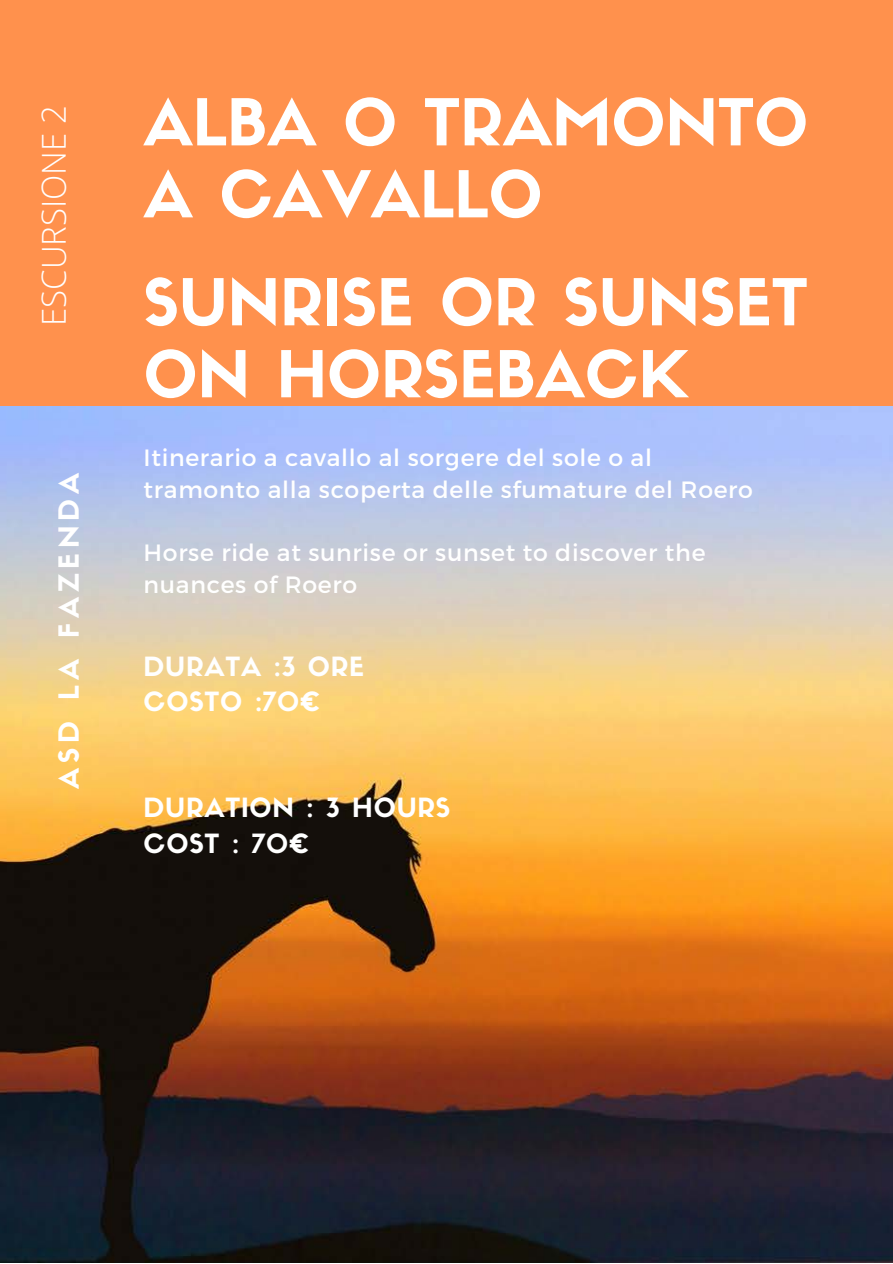
<style>
.page{position:relative;width:893px;height:1264px;background:#fff}
.page>*{position:absolute;margin:0;border:0;box-sizing:border-box;transform-origin:0 0}
.t1{font:63.45px/72px "Sifonn Basic";color:#fff}
.t2{font:300 33px "Open Sans";color:#fff}
.t3{font:27.3px "Sifonn Basic";letter-spacing:.18em;color:#fff}
.t4{font:25.95px/35.2px "Sifonn Basic";letter-spacing:.03em;color:#fff}
.t5{font:23.55px/31.7px "Montserrat";letter-spacing:.03em;color:#fff}
</style>
<div class="page">
<div style="left:0;top:0;width:892px;height:1262px;background:#ff914d"></div>
<img style="left:0;top:406px;width:892px;height:856px">
<h2 class="t2" style="left:30px;top:326px;width:222px;rotate:-90deg">ESCURSIONE 2</h2>
<p class="t3" style="left:58px;top:789px;width:318px;rotate:-90deg">ASD LA FAZENDA</p>
<h1 class="t1" style="left:144px;top:93px;width:666px">ALBA O TRAMONTO<br>A CAVALLO</h1>
<h1 class="t1" style="left:144px;top:273px;width:665px">SUNRISE OR SUNSET<br>ON HORSEBACK</h1>
<p class="t5" style="left:144px;top:441px;width:611px">Itinerario a cavallo al sorgere del sole o al tramonto alla scoperta delle sfumature del Roero</p>
<p class="t5" style="left:144px;top:535px;width:563px">Horse ride at sunrise or sunset to discover the nuances of Roero</p>
<p class="t4" style="left:144px;top:652px;width:222px">DURATA :3 ORE<br>COSTO :70€</p>
<p class="t4" style="left:144px;top:793px;width:308px">DURATION : 3 HOURS<br>COST : 70€</p>
</div>
